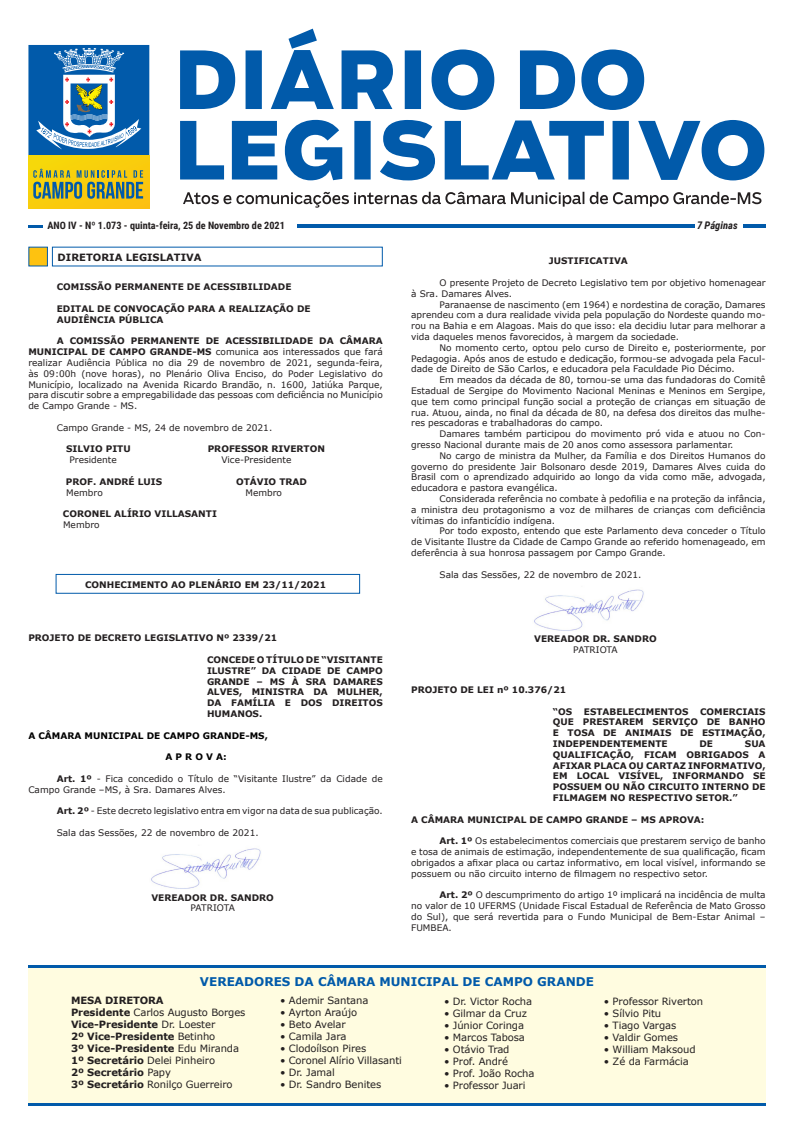
<style>
.page{position:relative;width:794px;height:1134px;background:#fff}
.page>*{position:absolute;margin:0;border:0;box-sizing:border-box;transform-origin:0 0}
.t1{font:700 12px "Verdana";color:#015aaa}
.t2{font:italic 700 10.5px "Roboto Condensed";color:#231f20}
.t3{font:700 10.2px "Roboto Condensed";color:#231f20}
.t4{font:10px "Verdana";letter-spacing:-.01em;color:#231f20}
.Título_Seção{font:700 10px/12px "Verdana";letter-spacing:-.01em;color:#231f20}
.Body_Text{font:9px/10.8px "Verdana";color:#231f20;text-align:justify}
.Body_Text_Indent{font:700 9px/10.8px "Verdana";color:#231f20;text-align:justify}
.t5{font:700 9px "Verdana";color:#000}
.Título_Seção-2{font:700 9px "Verdana";color:#231f20}
.Body_Text_Indent-2{font:9px "Verdana";letter-spacing:-.025em;color:#231f20}
.Heading_4{font:700 9px "Verdana";color:#231f20}
.s1{font-weight:700}
.s2{font-weight:400}
</style>
<div class="page">
<svg style="left:180px;top:29px;width:584px;height:151px"></svg>
<svg style="left:183px;top:192px;width:578px;height:16px"></svg>
<div style="left:29px;top:155px;width:120px;height:53px;background:#f9ce0c"></div>
<svg style="left:33px;top:169px;width:110px;height:30px"></svg>
<svg style="left:28px;top:45px;width:121px;height:110px;background:#3e80b7"></svg>
<hr style="left:28px;top:225px;width:14px;height:3px;background:#015aaa">
<hr style="left:298px;top:224px;width:397px;height:3px;background:#015aaa">
<hr style="left:742px;top:224px;width:23px;height:3px;background:#015aaa">
<div style="left:28px;top:965px;width:737px;height:138px;background:#fffce0"></div>
<hr style="left:28px;top:965px;width:737px;height:3px;background:#015aaa">
<hr style="left:28px;top:1103px;width:737px;height:3px;background:#015aaa">
<div style="left:56px;top:574px;width:304px;height:20px;background:#fff;border:1px solid #015aaa"></div>
<div style="left:28px;top:247px;width:20px;height:19px;background:#fec210"></div>
<img style="left:151px;top:848px;width:110px;height:41px">
<img style="left:534px;top:589px;width:110px;height:42px">
<p class="t3" style="left:47px;top:218px;width:239px">ANO IV - Nº 1.073 - quinta-feira, 25 de Novembro de 2021</p>
<p class="t2" style="left:697px;top:217px;width:42px">7 Páginas</p>
<p class="Título_Seção" style="left:58px;top:251px;width:145px">DIRETORIA LEGISLATIVA</p>
<p class="Body_Text_Indent" style="left:57px;top:281px;width:236px">COMISSÃO PERMANENTE DE ACESSIBILIDADE</p>
<p class="Body_Text_Indent" style="left:57px;top:303px;width:255px">EDITAL DE CONVOCAÇÃO PARA A REALIZAÇÃO DE</p>
<p class="Body_Text_Indent" style="left:57px;top:314px;width:108px">AUDIÊNCIA PÚBLICA</p>
<p class="Body_Text" style="left:28px;top:336px;width:356px;text-indent:28px"><span class="s1">A COMISSÃO PERMANENTE DE ACESSIBILIDADE DA CÂMARA MUNICIPAL DE CAMPO GRANDE-MS</span> comunica aos interessados que fará realizar Audiência Pública no dia 29 de novembro de 2021, segunda-feira, às 09:00h (nove horas), no Plenário Oliva Enciso, do Poder Legislativo do Município, localizado na Avenida Ricardo Brandão, n. 1600, Jatiúka Parque, para discutir sobre a empregabilidade das pessoas com deficiência no Município de Campo Grande - MS.</p>
<p class="Body_Text" style="left:57px;top:422px;width:217px">Campo Grande - MS, 24 de novembro de 2021.</p>
<p class="Body_Text_Indent" style="left:66px;top:443px;width:66px">SILVIO PITU</p>
<p class="Body_Text_Indent" style="left:208px;top:443px;width:119px">PROFESSOR RIVERTON</p>
<p class="Body_Text" style="left:69px;top:454px;width:49px">Presidente</p>
<p class="Body_Text" style="left:221px;top:454px;width:72px">Vice-Presidente</p>
<p class="Body_Text_Indent" style="left:66px;top:476px;width:98px">PROF. ANDRÉ LUIS</p>
<p class="Body_Text_Indent" style="left:236px;top:476px;width:72px">OTÁVIO TRAD</p>
<p class="Body_Text" style="left:66px;top:487px;width:38px">Membro</p>
<p class="Body_Text" style="left:245px;top:487px;width:38px">Membro</p>
<p class="Body_Text_Indent" style="left:63px;top:508px;width:156px">CORONEL ALÍRIO VILLASANTI</p>
<p class="Body_Text" style="left:63px;top:519px;width:38px">Membro</p>
<p class="Título_Seção-2" style="left:85px;top:578px;width:242px">CONHECIMENTO AO PLENÁRIO EM 23/11/2021</p>
<p class="Body_Text_Indent" style="left:28px;top:632px;width:250px">PROJETO DE DECRETO LEGISLATIVO Nº 2339/21</p>
<p class="Body_Text_Indent" style="left:207px;top:654px;width:177px">CONCEDE O TÍTULO DE “VISITANTE ILUSTRE” DA CIDADE DE CAMPO GRANDE – MS À SRA DAMARES ALVES, MINISTRA DA MULHER, DA FAMÍLIA E DOS DIREITOS HUMANOS.</p>
<p class="t5" style="left:28px;top:729px;width:241px">A CÂMARA MUNICIPAL DE CAMPO GRANDE-MS,</p>
<p class="t5" style="left:165px;top:750px;width:63px">A P R O V A:</p>
<p class="Body_Text" style="left:28px;top:773px;width:356px;text-indent:28px"><span class="s1">Art. 1º</span> - Fica concedido o Título de “Visitante Ilustre” da Cidade de<br>Campo Grande –MS, à Sra. Damares Alves.</p>
<p class="Body_Text" style="left:57px;top:805px;width:327px"><span class="s1">Art. 2º</span> - Este decreto legislativo entra em vigor na data de sua publicação.</p>
<p class="Body_Text" style="left:57px;top:827px;width:203px">Sala das Sessões, 22 de novembro de 2021.</p>
<p class="Body_Text_Indent" style="left:151px;top:892px;width:124px">VEREADOR DR. SANDRO</p>
<p class="Body_Text_Indent-2" style="left:190px;top:902px;width:46px">PATRIOTA</p>
<p class="Heading_4" style="left:549px;top:255px;width:80px">JUSTIFICATIVA</p>
<p class="Body_Text" style="left:411px;top:277px;width:356px;text-indent:28px">O presente Projeto de Decreto Legislativo tem por objetivo homenagear à Sra. Damares Alves.</p>
<p class="Body_Text" style="left:411px;top:299px;width:356px;text-indent:28px">Paranaense de nascimento (em 1964) e nordestina de coração, Damares aprendeu com a dura realidade vivida pela população do Nordeste quando mo&shy;rou na Bahia e em Alagoas. Mais do que isso: ela decidiu lutar para melhorar a vida daqueles menos favorecidos, à margem da sociedade.</p>
<p class="Body_Text" style="left:411px;top:342px;width:356px;text-indent:28px">No momento certo, optou pelo curso de Direito e, posteriormente, por Pedagogia. Após anos de estudo e dedicação, formou-se advogada pela Facul&shy;dade de Direito de São Carlos, e educadora pela Faculdade Pio Décimo.</p>
<p class="Body_Text" style="left:411px;top:374px;width:356px;text-indent:28px">Em meados da década de 80, tornou-se uma das fundadoras do Comitê Estadual de Sergipe do Movimento Nacional Meninas e Meninos em Sergipe, que tem como principal função social a proteção de crianças em situação de rua. Atuou, ainda, no final da década de 80, na defesa dos direitos das mulhe&shy;res pescadoras e trabalhadoras do campo.</p>
<p class="Body_Text" style="left:411px;top:428px;width:356px;text-indent:28px">Damares também participou do movimento pró vida e atuou no Con&shy;gresso Nacional durante mais de 20 anos como assessora parlamentar.</p>
<p class="Body_Text" style="left:411px;top:450px;width:356px;text-indent:28px">No cargo de ministra da Mulher, da Família e dos Direitos Humanos do governo do presidente Jair Bolsonaro desde 2019, Damares Alves cuida do Brasil com o aprendizado adquirido ao longo da vida como mãe, advogada, educadora e pastora evangélica.</p>
<p class="Body_Text" style="left:411px;top:493px;width:356px;text-indent:28px">Considerada referência no combate à pedofilia e na proteção da infância, a ministra deu protagonismo a voz de milhares de crianças com deficiência vítimas do infanticídio indígena.</p>
<p class="Body_Text" style="left:411px;top:526px;width:356px;text-indent:28px">Por todo exposto, entendo que este Parlamento deva conceder o Título de Visitante Ilustre da Cidade de Campo Grande ao referido homenageado, em deferência à sua honrosa passagem por Campo Grande.</p>
<p class="Body_Text" style="left:439px;top:569px;width:203px">Sala das Sessões, 22 de novembro de 2021.</p>
<p class="Body_Text_Indent" style="left:534px;top:633px;width:124px">VEREADOR DR. SANDRO</p>
<p class="Body_Text_Indent-2" style="left:573px;top:644px;width:46px">PATRIOTA</p>
<p class="Body_Text_Indent" style="left:411px;top:684px;width:156px">PROJETO DE LEI nº 10.376/21</p>
<p class="Body_Text_Indent" style="left:553px;top:706px;width:21px">“OS</p>
<p class="Body_Text_Indent" style="left:584px;top:706px;width:106px">ESTABELECIMENTOS</p>
<p class="Body_Text_Indent" style="left:553px;top:706px;width:214px;text-indent:147px">COMERCIAIS QUE PRESTAREM SERVIÇO DE BANHO E TOSA DE ANIMAIS DE ESTIMAÇÃO, INDEPENDENTEMENTE</p>
<p class="Body_Text_Indent" style="left:553px;top:738px;width:214px;text-indent:192px">SUA QUALIFICAÇÃO, FICAM OBRIGADOS A AFIXAR PLACA OU CARTAZ INFORMATIVO, EM LOCAL VISÍVEL, INFORMANDO SE POSSUEM OU NÃO CIRCUITO INTERNO DE FILMAGEM NO RESPECTIVO SETOR.”</p>
<p class="Body_Text_Indent" style="left:411px;top:814px;width:295px">A CÂMARA MUNICIPAL DE CAMPO GRANDE – MS APROVA:</p>
<p class="Body_Text" style="left:411px;top:835px;width:356px;text-indent:28px"><span class="s1">Art. 1º</span> Os estabelecimentos comerciais que prestarem serviço de banho e tosa de animais de estimação, independentemente de sua qualificação, ficam obrigados a afixar placa ou cartaz informativo, em local visível, informando se possuem ou não circuito interno de filmagem no respectivo setor.</p>
<p class="Body_Text" style="left:411px;top:889px;width:356px;text-indent:28px"><span class="s1">Art. 2º</span> O descumprimento do artigo 1º implicará na incidência de multa no valor de 10 UFERMS (Unidade Fiscal Estadual de Referência de Mato Grosso do Sul), que será revertida para o Fundo Municipal de Bem-Estar Animal – FUMBEA.</p>
<p class="Body_Text_Indent" style="left:699px;top:738px;width:15px">DE</p>
<h1 class="t1" style="left:200px;top:973px;width:395px">VEREADORES DA CÂMARA MUNICIPAL DE CAMPO GRANDE</h1>
<p class="Título_Seção" style="left:71px;top:994px;width:176px">MESA DIRETORA<br>Presidente <span class="s2">Carlos Augusto Borges<br></span>Vice-Presidente <span class="s2">Dr. Loester<br></span>2º Vice-Presidente <span class="s2">Betinho<br></span>3º Vice-Presidente <span class="s2">Edu Miranda<br></span>1º Secretário <span class="s2">Delei Pinheiro<br></span>2º Secretário <span class="s2">Papy<br></span>3º Secretário <span class="s2">Ronilço Guerreiro</span></p>
<p class="t4" style="left:280px;top:994px;width:90px">• Ademir Santana</p>
<p class="t4" style="left:444px;top:994px;width:89px">• Dr. Victor Rocha</p>
<p class="t4" style="left:444px;top:1006px;width:84px">• Gilmar da Cruz</p>
<p class="t4" style="left:444px;top:1018px;width:81px">• Júnior Coringa</p>
<p class="t4" style="left:444px;top:1030px;width:82px">• Marcos Tabosa</p>
<p class="t4" style="left:444px;top:1042px;width:67px">• Otávio Trad</p>
<p class="t4" style="left:444px;top:1054px;width:65px">• Prof. André</p>
<p class="t4" style="left:444px;top:1066px;width:92px">• Prof. João Rocha</p>
<p class="t4" style="left:444px;top:1078px;width:83px">• Professor Juari</p>
<p class="t4" style="left:280px;top:1006px;width:78px">• Ayrton Araújo</p>
<p class="t4" style="left:280px;top:1018px;width:67px">• Beto Avelar</p>
<p class="t4" style="left:280px;top:1030px;width:68px">• Camila Jara</p>
<p class="t4" style="left:280px;top:1042px;width:88px">• Clodoílson Pires</p>
<p class="t4" style="left:280px;top:1054px;width:123px">• Coronel Alírio Villasanti</p>
<p class="t4" style="left:280px;top:1066px;width:56px">• Dr. Jamal</p>
<p class="t4" style="left:280px;top:1078px;width:103px">• Dr. Sandro Benites</p>
<p class="t4" style="left:604px;top:994px;width:101px">• Professor Riverton</p>
<p class="t4" style="left:604px;top:1006px;width:59px">• Sílvio Pitu</p>
<p class="t4" style="left:604px;top:1018px;width:74px">• Tiago Vargas</p>
<p class="t4" style="left:604px;top:1030px;width:76px">• Valdir Gomes</p>
<p class="t4" style="left:604px;top:1042px;width:93px">• William Maksoud</p>
<p class="t4" style="left:604px;top:1054px;width:86px">• Zé da Farmácia</p>
</div>
